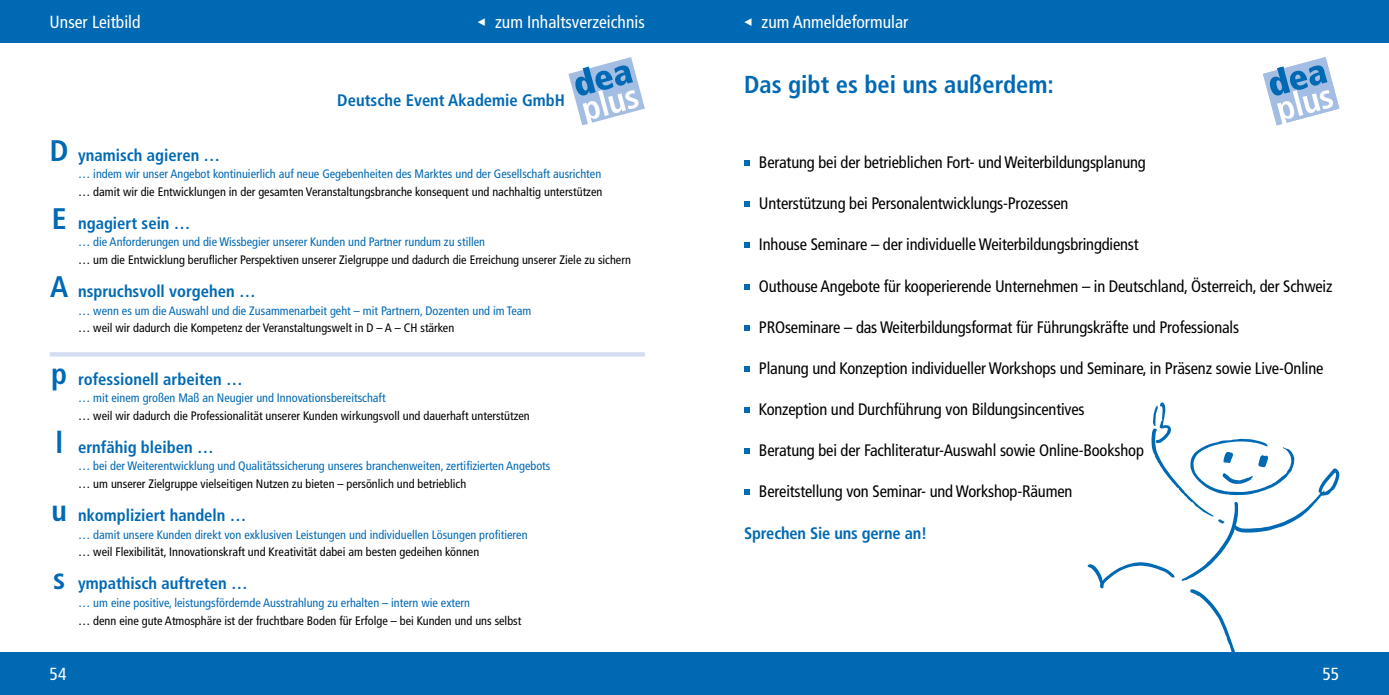
<style>
.page{position:relative;width:1389px;height:695px;background:#fff}
.page>*{position:absolute;margin:0;border:0;box-sizing:border-box;transform-origin:0 0}
.t1{font:700 condensed 29.75px "Frutiger LT Std";color:#0069b4}
.Headline{font:700 condensed 24.5px "Frutiger LT Std";color:#0069b4}
.t2{font:condensed 17.5px "Frutiger LT Std";color:#fff}
.Aufzählung{font:condensed 16.62px "Frutiger LT Std";letter-spacing:-.01em;color:#000}
.Aufzählung-2{font:700 condensed 16.62px "Frutiger LT Std";color:#0069b4}
.t3{font:condensed 12.25px "Frutiger LT Std";color:#000}
.t4{font:condensed 12.25px "Frutiger LT Std";color:#0069b4}
.s1{font-family:"Corporate S Pro";font-stretch:normal}
</style>
<div class="page">
<div style="left:0;top:652px;width:694px;height:42px;background:#0069b4"></div>
<div style="left:694px;top:652px;width:695px;height:42px;background:#0069b4"></div>
<div style="left:694px;top:0;width:695px;height:42px;background:#0069b4"></div>
<div style="left:0;top:0;width:694px;height:42px;background:#0069b4"></div>
<svg style="left:568px;top:57px;width:77px;height:69px"></svg>
<hr style="left:50px;top:352px;width:595px;height:4px;background:#d3ddf2">
<svg style="left:1263px;top:57px;width:76px;height:69px"></svg>
<svg style="left:744px;top:160px;width:5px;height:6px"></svg>
<svg style="left:744px;top:201px;width:5px;height:6px"></svg>
<svg style="left:744px;top:243px;width:5px;height:5px"></svg>
<svg style="left:744px;top:284px;width:5px;height:5px"></svg>
<svg style="left:744px;top:325px;width:5px;height:5px"></svg>
<svg style="left:744px;top:366px;width:5px;height:5px"></svg>
<svg style="left:744px;top:407px;width:5px;height:5px"></svg>
<svg style="left:744px;top:448px;width:5px;height:5px"></svg>
<svg style="left:744px;top:489px;width:5px;height:6px"></svg>
<svg style="left:1088px;top:402px;width:252px;height:250px"></svg>
<p class="t2" style="left:50px;top:11px;width:92px">Unser Leitbild</p>
<p class="t2" style="left:744px;top:11px;width:166px"><span class="s1">◂</span> zum Anmeldeformular</p>
<p class="t2" style="left:478px;top:11px;width:169px"><span class="s1">◂</span> zum Inhaltsverzeichnis</p>
<p class="Aufzählung-2" style="left:337px;top:90px;width:229px">Deutsche Event Akademie GmbH</p>
<p class="t1" style="left:50px;top:133px;width:20px">D</p>
<p class="t1" style="left:52px;top:201px;width:16px">E</p>
<p class="t1" style="left:50px;top:269px;width:20px">A</p>
<p class="t1" style="left:51px;top:356px;width:17px">p</p>
<p class="t1" style="left:55px;top:424px;width:9px">l</p>
<p class="t1" style="left:51px;top:493px;width:17px">u</p>
<p class="t1" style="left:53px;top:561px;width:14px">s</p>
<p class="Aufzählung-2" style="left:78px;top:145px;width:144px">ynamisch agieren …</p>
<p class="t4" style="left:78px;top:167px;width:525px">… indem wir unser Angebot kontinuierlich auf neue Gegebenheiten des Marktes und der Gesellschaft ausrichten</p>
<p class="t3" style="left:78px;top:184px;width:526px">… damit wir die Entwicklungen in der gesamten Veranstaltungsbranche konsequent und nachhaltig unterstützen</p>
<p class="Aufzählung-2" style="left:78px;top:213px;width:114px">ngagiert sein …</p>
<p class="t4" style="left:78px;top:235px;width:409px">… die Anforderungen und die Wissbegier unserer Kunden und Partner rundum zu stillen</p>
<p class="t3" style="left:78px;top:252px;width:554px">… um die Entwicklung beruflicher Perspektiven unserer Zielgruppe und dadurch die Erreichung unserer Ziele zu sichern</p>
<p class="Aufzählung-2" style="left:78px;top:281px;width:179px">nspruchsvoll vorgehen …</p>
<p class="t4" style="left:78px;top:303px;width:455px">… wenn es um die Auswahl und die Zusammenarbeit geht – mit Partnern, Dozenten und im Team</p>
<p class="t3" style="left:78px;top:321px;width:378px">… weil wir dadurch die Kompetenz der Veranstaltungswelt in D – A – CH stärken</p>
<p class="Aufzählung-2" style="left:78px;top:369px;width:166px">rofessionell arbeiten …</p>
<p class="t4" style="left:78px;top:390px;width:309px">… mit einem großen Maß an Neugier und Innovationsbereitschaft</p>
<p class="t3" style="left:78px;top:408px;width:453px">… weil wir dadurch die Professionalität unserer Kunden wirkungsvoll und dauerhaft unterstützen</p>
<p class="Aufzählung-2" style="left:78px;top:437px;width:137px">ernfähig bleiben …</p>
<p class="t4" style="left:78px;top:459px;width:474px">… bei der Weiterentwicklung und Qualitätssicherung unseres branchenweiten, zertifizierten Angebots</p>
<p class="t3" style="left:78px;top:476px;width:390px">… um unserer Zielgruppe vielseitigen Nutzen zu bieten – persönlich und betrieblich</p>
<p class="Aufzählung-2" style="left:78px;top:505px;width:170px">nkompliziert handeln …</p>
<p class="t4" style="left:78px;top:527px;width:451px">… damit unsere Kunden direkt von exklusiven Leistungen und individuellen Lösungen profitieren</p>
<p class="t3" style="left:78px;top:544px;width:403px">… weil Flexibilität, Innovationskraft und Kreativität dabei am besten gedeihen können</p>
<p class="Aufzählung-2" style="left:78px;top:573px;width:171px">ympathisch auftreten …</p>
<p class="t4" style="left:78px;top:595px;width:394px">… um eine positive, leistungsfördernde Ausstrahlung zu erhalten – intern wie extern</p>
<p class="t3" style="left:78px;top:613px;width:445px">… denn eine gute Atmosphäre ist der fruchtbare Boden für Erfolge – bei Kunden und uns selbst</p>
<p class="Headline" style="left:744px;top:70px;width:311px">Das gibt es bei uns außerdem:</p>
<p class="Aufzählung" style="left:759px;top:153px;width:388px">Beratung bei der betrieblichen Fort- und Weiterbildungsplanung</p>
<p class="Aufzählung" style="left:759px;top:194px;width:311px">Unterstützung bei Personalentwicklungs-Prozessen</p>
<p class="Aufzählung" style="left:759px;top:235px;width:381px">Inhouse Seminare – der individuelle Weiterbildungsbringdienst</p>
<p class="Aufzählung" style="left:759px;top:276px;width:575px">Outhouse Angebote für kooperierende Unternehmen – in Deutschland, Österreich, der Schweiz</p>
<p class="Aufzählung" style="left:759px;top:317px;width:482px">PROseminare – das Weiterbildungsformat für Führungskräfte und Professionals</p>
<p class="Aufzählung" style="left:759px;top:358px;width:566px">Planung und Konzeption individueller Workshops und Seminare, in Präsenz sowie Live-Online</p>
<p class="Aufzählung" style="left:759px;top:399px;width:327px">Konzeption und Durchführung von Bildungsincentives</p>
<p class="Aufzählung" style="left:759px;top:441px;width:386px">Beratung bei der Fachliteratur-Auswahl sowie Online-Bookshop</p>
<p class="Aufzählung" style="left:759px;top:482px;width:315px">Bereitstellung von Seminar- und Workshop-Räumen</p>
<p class="Aufzählung-2" style="left:744px;top:523px;width:185px">Sprechen Sie uns gerne an!</p>
<h3 class="t2" style="left:50px;top:664px;width:18px">54</h3>
<h3 class="t2" style="left:1323px;top:664px;width:18px">55</h3>
</div>
